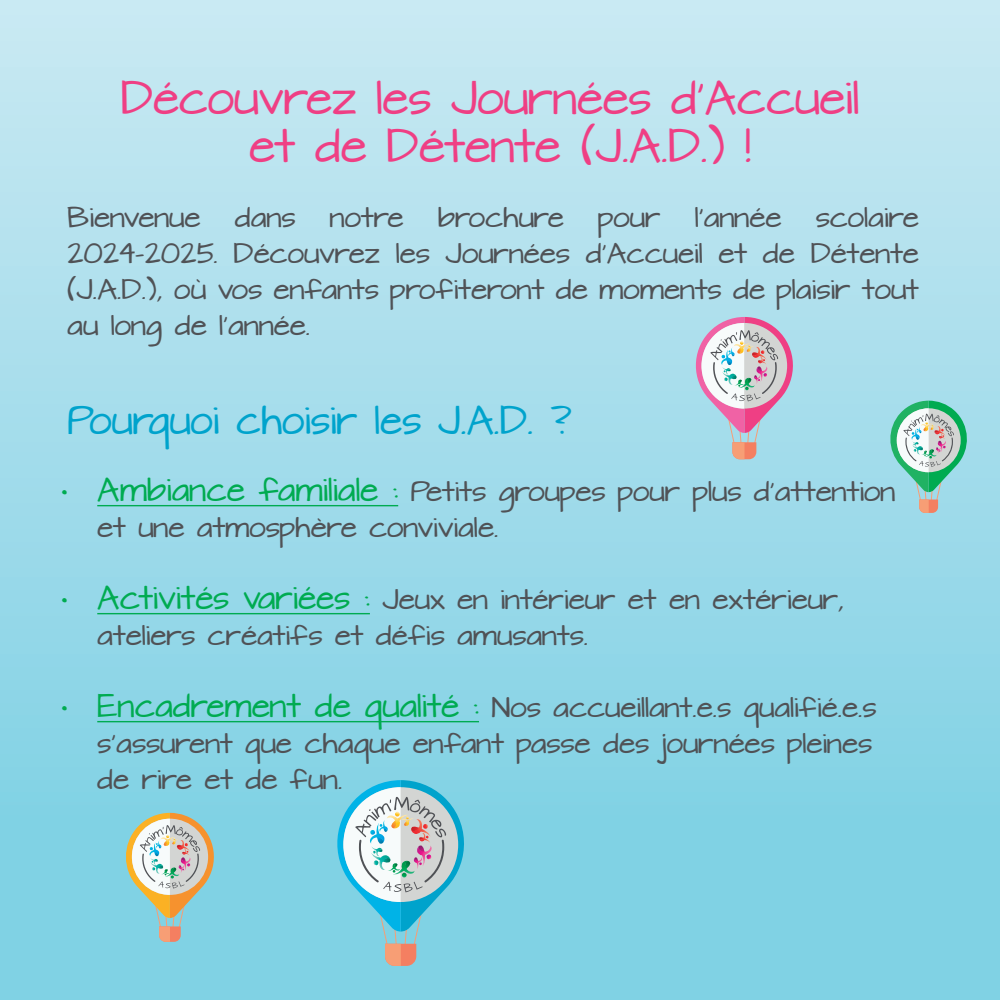
<style>
.page{position:relative;width:1000px;height:1000px;background:#fff}
.page>*{position:absolute;margin:0;border:0;box-sizing:border-box;transform-origin:0 0}
.t1{font:40px/48px "Architects Daughter";color:#ef3f84;text-align:center}
.t2{font:34px "Architects Daughter";color:#00a3cc}
.t3{font:24px/36px "Architects Daughter";color:#505256;scale:1.04 1}
.s1{font-size:28px;color:#00ab51}
</style>
<div class="page">
<div style="left:0;top:0;width:1000px;height:1000px;background:linear-gradient(to bottom,#c8e8f2,#76cee2)"></div>
<hr style="left:97px;top:505px;width:301px;height:1px;background:#00ab51">
<hr style="left:97px;top:613px;width:273px;height:1px;background:#00ab51">
<hr style="left:97px;top:721px;width:382px;height:1px;background:#00ab51">
<svg style="left:332px;top:780px;width:139px;height:186px"></svg>
<svg style="left:887px;top:401px;width:84px;height:112px"></svg>
<svg style="left:122px;top:813px;width:97px;height:129px"></svg>
<svg style="left:691px;top:317px;width:107px;height:142px"></svg>
<h1 class="t1" style="left:121px;top:77px;width:740px">Découvrez les Journées d’Accueil et de Détente (J.A.D.) !</h1>
<p class="t3" style="left:67px;top:202px;width:130px">Bienvenue</p>
<p class="t3" style="left:235px;top:202px;width:60px">dans</p>
<p class="t3" style="left:330px;top:202px;width:72px">notre</p>
<p class="t3" style="left:438px;top:202px;width:123px">brochure</p>
<p class="t3" style="left:598px;top:202px;width:62px">pour</p>
<p class="t3" style="left:695px;top:202px;width:85px">l'année</p>
<p class="t3" style="left:67px;top:202px;width:820px;text-align:justify;text-indent:749px">scolaire 2024-2025. Découvrez les Journées d’Accueil et de Détente (J.A.D.), où vos enfants profiteront de moments de plaisir tout au long de l’année.</p>
<h2 class="t2" style="left:67px;top:396px;width:506px">Pourquoi choisir les J.A.D. ?</h2>
<p class="t3" style="left:97px;top:476px;width:769px;text-indent:-36px"><span class="s1">• Ambiance familiale :</span> Petits groupes pour plus d’attention et une atmosphère conviviale.</p>
<p class="t3" style="left:97px;top:584px;width:720px;text-indent:-36px"><span class="s1">• Activités variées :</span> Jeux en intérieur et en extérieur, ateliers créatifs et défis amusants.</p>
<p class="t3" style="left:97px;top:692px;width:751px;text-indent:-36px"><span class="s1">• Encadrement de qualité :</span> Nos accueillant.e.s qualifié.e.s s’assurent que chaque enfant passe des journées pleines de rire et de fun.</p>
</div>
